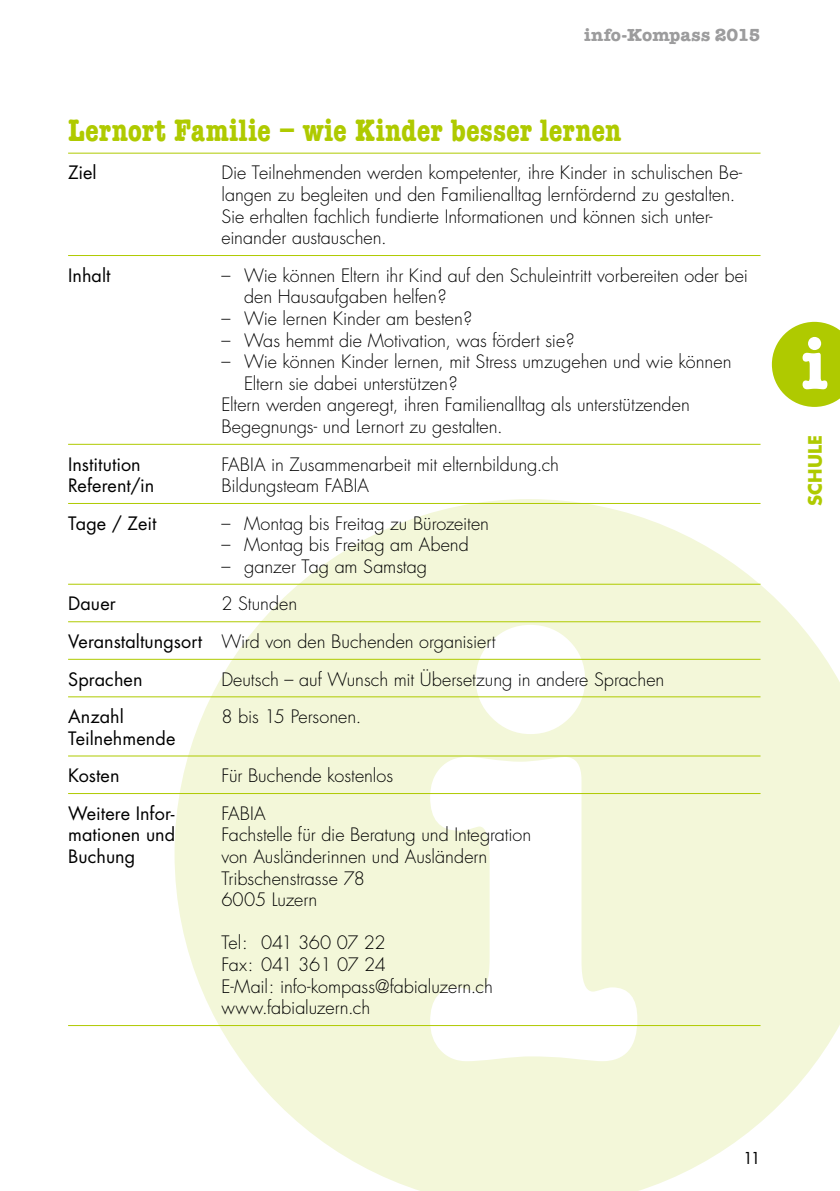
<style>
.page{position:relative;width:840px;height:1191px;background:#fff}
.page>*{position:absolute;margin:0;border:0;box-sizing:border-box;transform-origin:0 0}
.t1{font:700 condensed 32px "American Typewriter";color:#afca00}
.t2{font:300 18px/21.6px "Futura Luzern";color:#000}
.t3{font:18px/21.6px "Futura Luzern";letter-spacing:.005em;color:#000}
.t4{font:700 18px "American Typewriter";letter-spacing:.005em;color:#9c9c9d}
.t5{font:700 18px "Futura Luzern";letter-spacing:.01em;color:#afca00}
.t6{font:16px "Futura Luzern";color:#000}
.s1{font-weight:400}
</style>
<div class="page">
<svg style="left:174px;top:499px;width:665px;height:692px;fill:#f3f7d9"></svg>
<svg style="left:430px;top:625px;width:207px;height:436px"></svg>
<svg style="left:771px;top:322px;width:68px;height:85px"></svg>
<hr style="left:68px;top:153px;width:142px;height:1px;background:#afca00">
<hr style="left:210px;top:153px;width:550px;height:1px;background:#afca00">
<hr style="left:68px;top:255px;width:142px;height:1px;background:#afca00">
<hr style="left:210px;top:255px;width:550px;height:1px;background:#afca00">
<hr style="left:68px;top:444px;width:142px;height:1px;background:#afca00">
<hr style="left:210px;top:444px;width:550px;height:1px;background:#afca00">
<hr style="left:68px;top:503px;width:142px;height:1px;background:#afca00">
<hr style="left:210px;top:503px;width:550px;height:1px;background:#afca00">
<hr style="left:68px;top:584px;width:142px;height:1px;background:#afca00">
<hr style="left:210px;top:584px;width:550px;height:1px;background:#afca00">
<hr style="left:68px;top:621px;width:142px;height:1px;background:#afca00">
<hr style="left:210px;top:621px;width:550px;height:1px;background:#afca00">
<hr style="left:68px;top:659px;width:142px;height:1px;background:#afca00">
<hr style="left:210px;top:659px;width:550px;height:1px;background:#afca00">
<hr style="left:68px;top:696px;width:142px;height:1px;background:#afca00">
<hr style="left:210px;top:696px;width:550px;height:1px;background:#afca00">
<hr style="left:68px;top:755px;width:142px;height:1px;background:#afca00">
<hr style="left:210px;top:755px;width:550px;height:1px;background:#afca00">
<hr style="left:68px;top:793px;width:142px;height:1px;background:#afca00">
<hr style="left:210px;top:793px;width:550px;height:1px;background:#afca00">
<hr style="left:68px;top:1025px;width:142px;height:1px;background:#afca00">
<hr style="left:210px;top:1025px;width:550px;height:1px;background:#afca00">
<p class="t4" style="left:583px;top:19px;width:178px">info-Kompass 2015</p>
<h1 class="t1" style="left:68px;top:105px;width:554px">Lernort Familie – wie Kinder besser lernen</h1>
<p class="t3" style="left:68px;top:162px;width:30px">Ziel</p>
<p class="t2" style="left:221px;top:162px;width:522px">Die Teilnehmenden werden kompetenter, ihre Kinder in schulischen Be&shy;langen zu begleiten und den Familienalltag lernfördernd zu gestalten.<br>Sie erhalten fachlich fundierte Informationen und können sich unter&shy;einander austauschen.</p>
<p class="t3" style="left:68px;top:264px;width:44px">Inhalt</p>
<p class="t2" style="left:244px;top:265px;width:505px;text-indent:-23px">– Wie können Eltern ihr Kind auf den Schuleintritt vorbereiten oder bei den Hausaufgaben helfen?</p>
<p class="t2" style="left:221px;top:308px;width:252px">– Wie lernen Kinder am besten?</p>
<p class="t2" style="left:221px;top:330px;width:355px">– Was hemmt die Motivation, was fördert sie?</p>
<p class="t2" style="left:221px;top:351px;width:511px">– Wie können Kinder lernen, mit Stress umzugehen und wie können</p>
<p class="t2" style="left:244px;top:373px;width:215px">Eltern sie dabei unterstützen?</p>
<p class="t2" style="left:221px;top:394px;width:469px">Eltern werden angeregt, ihren Familienalltag als unterstützenden</p>
<p class="t2" style="left:221px;top:416px;width:282px">Begegnungs- und Lernort zu gestalten.</p>
<p class="t3" style="left:68px;top:453px;width:88px">Institution<br>Referent/in</p>
<p class="t2" style="left:221px;top:454px;width:339px">FABIA in Zusammenarbeit mit elternbildung.ch<br>Bildungsteam FABIA</p>
<p class="t3" style="left:68px;top:512px;width:90px">Tage / Zeit</p>
<p class="t2" style="left:221px;top:513px;width:269px">– Montag bis Freitag zu Bürozeiten</p>
<p class="t2" style="left:221px;top:534px;width:249px">– Montag bis Freitag am Abend</p>
<p class="t2" style="left:221px;top:556px;width:207px">– ganzer Tag am Samstag</p>
<p class="t3" style="left:68px;top:593px;width:49px">Dauer</p>
<p class="t2" style="left:68px;top:585px;width:428px;line-height:37.6px;text-indent:153px">2 Stunden<br><span class="s1">Veranstaltungsort</span> Wird von den Buchenden organisiert<br><span class="s1">Sprachen</span></p>
<p class="t2" style="left:221px;top:668px;width:444px">Deutsch – auf Wunsch mit Übersetzung in andere Sprachen</p>
<p class="t3" style="left:68px;top:706px;width:109px">Anzahl<br>Teilnehmende</p>
<p class="t2" style="left:221px;top:706px;width:141px">8 bis 15 Personen.</p>
<p class="t3" style="left:68px;top:765px;width:53px">Kosten</p>
<p class="t2" style="left:221px;top:765px;width:173px">Für Buchende kostenlos</p>
<p class="t3" style="left:68px;top:802px;width:108px;text-align:justify">Weitere Infor&shy;mationen und Buchung</p>
<p class="t2" style="left:221px;top:803px;width:311px">FABIA<br>Fachstelle für die Beratung und Integration von Ausländerinnen und Ausländern<br>Tribschenstrasse 78<br>6005 Luzern</p>
<p class="t2" style="left:221px;top:932px;width:273px">Tel: 041 360 07 22<br>Fax: 041 361 07 24<br>E-Mail: info-kompass@fabialuzern.ch www.fabialuzern.ch</p>
<p class="t5" style="left:802px;top:506px;width:73px;rotate:-90deg">SCHULE</p>
<p class="t6" style="left:742px;top:1147px;width:19px">11</p>
</div>
